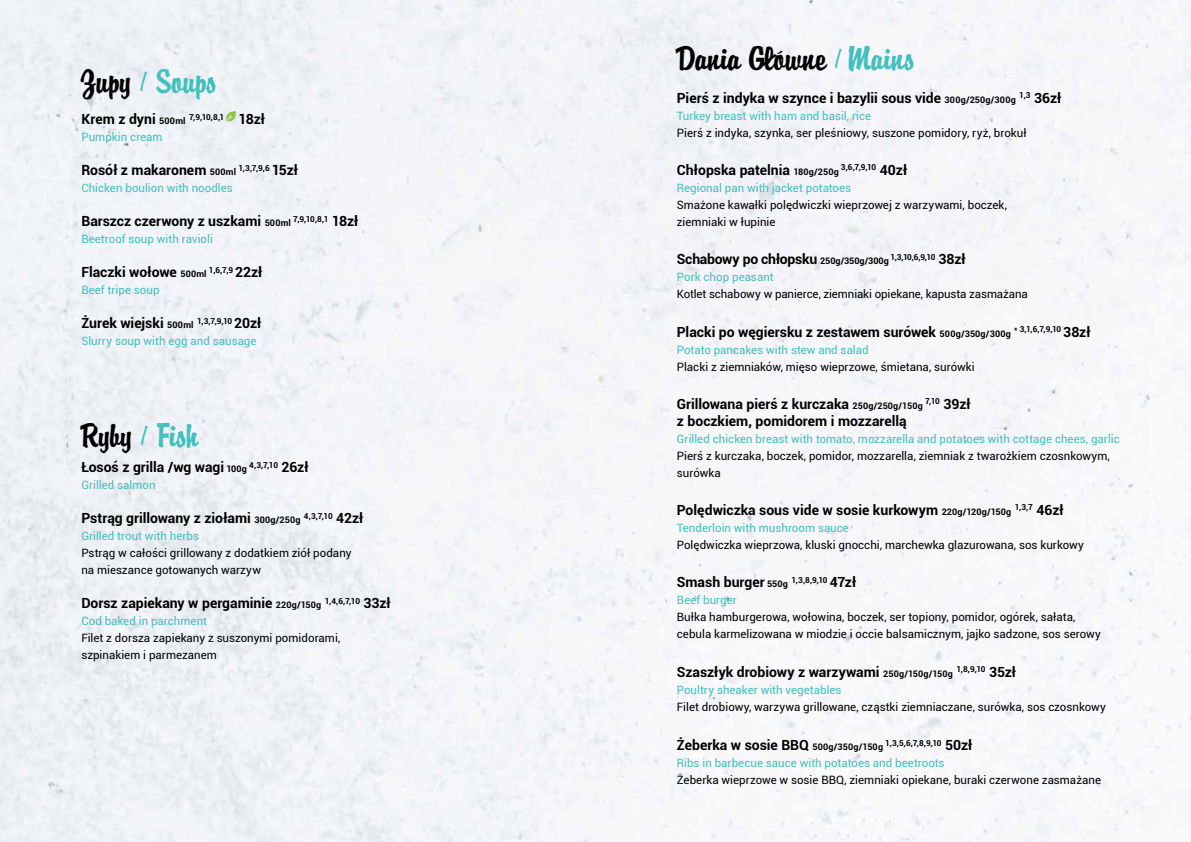
<style>
.page{position:relative;width:1191px;height:842px;background:#fff}
.page>*{position:absolute;margin:0;border:0;box-sizing:border-box;transform-origin:0 0}
.t1{font:30px "Brody";letter-spacing:-.005em;color:#41c0be}
.t2{font:30px "Brody";letter-spacing:.005em;color:#000}
.t3{font:700 14px "Roboto";color:#000}
.t4{font:700 14px "Roboto";letter-spacing:-.02em;color:#000}
.t5{font:11.5px/17px "Roboto";color:#000}
.t6{font:11.5px "Roboto";color:#41c0be}
.t7{font:700 8.2px "Roboto";letter-spacing:-.03em;color:#000}
.s1{color:#000}
.s2{font-size:9px}
.s3{font-size:14px}
.s4{color:#41c0be}
</style>
<div class="page">
<svg style="left:226px;top:111px;width:11px;height:11px"></svg>
<svg style="left:761px;top:54px;width:15px;height:12px"></svg>
<h1 class="t1" style="left:81px;top:63px;width:137px"><span class="s1">Zupy</span> / Soups</h1>
<p class="t3" style="left:81px;top:109px;width:106px">Krem z dyni <span class="s2">500ml</span></p>
<p class="t7" style="left:189px;top:111px;width:77px">7,9,10,8,1 <span class="s3">18zł</span></p>
<p class="t6" style="left:81px;top:129px;width:83px">Pumpkin cream</p>
<p class="t3" style="left:81px;top:160px;width:156px">Rosół z makaronem <span class="s2">500ml</span></p>
<p class="t7" style="left:238px;top:162px;width:61px">1,3,7,9,6 <span class="s3">15zł</span></p>
<p class="t6" style="left:81px;top:180px;width:153px">Chicken boulion with noodles</p>
<p class="t3" style="left:81px;top:211px;width:211px">Barszcz czerwony z uszkami <span class="s2">500ml</span></p>
<p class="t7" style="left:293px;top:213px;width:66px">7,9,10,8,1 <span class="s3">18zł</span></p>
<p class="t6" style="left:81px;top:231px;width:133px">Beetroof soup with ravioli</p>
<p class="t3" style="left:81px;top:262px;width:127px">Flaczki wołowe <span class="s2">500ml</span></p>
<p class="t7" style="left:209px;top:264px;width:55px">1,6,7,9 <span class="s3">22zł</span></p>
<p class="t6" style="left:81px;top:282px;width:80px">Beef tripe soup</p>
<p class="t3" style="left:81px;top:313px;width:114px">Żurek wiejski <span class="s2">500ml</span></p>
<p class="t7" style="left:197px;top:315px;width:66px">1,3,7,9,10 <span class="s3">20zł</span></p>
<p class="t6" style="left:81px;top:333px;width:177px">Slurry soup with egg and sausage</p>
<h1 class="t1" style="left:81px;top:417px;width:118px"><span class="s1">Ryby</span> / Fish</h1>
<p class="t3" style="left:81px;top:457px;width:167px">Łosoś z grilla /wg wagi <span class="s2">100g</span></p>
<p class="t7" style="left:249px;top:459px;width:61px">4,3,7,10 <span class="s3">26zł</span></p>
<p class="t6" style="left:81px;top:477px;width:76px">Grilled salmon</p>
<p class="t3" style="left:81px;top:508px;width:221px">Pstrąg grillowany z ziołami <span class="s2">300g/250g</span></p>
<p class="t7" style="left:304px;top:510px;width:61px">4,3,7,10 <span class="s3">42zł</span></p>
<p class="t6" style="left:81px;top:528px;width:119px">Grilled trout with herbs</p>
<p class="t5" style="left:81px;top:544px;width:272px">Pstrąg w całości grillowany z dodatkiem ziół podany na mieszance gotowanych warzyw</p>
<p class="t3" style="left:81px;top:593px;width:241px">Dorsz zapiekany w pergaminie <span class="s2">220g/150g</span></p>
<p class="t7" style="left:325px;top:595px;width:67px">1,4,6,7,10 <span class="s3">33zł</span></p>
<p class="t6" style="left:81px;top:613px;width:127px">Cod baked in parchment</p>
<p class="t5" style="left:81px;top:629px;width:260px">Filet z dorsza zapiekany z suszonymi pomidorami, szpinakiem i parmezanem</p>
<h1 class="t2" style="left:677px;top:40px;width:240px">Dania Glówne <span class="s4">/ Mains</span></h1>
<p class="t3" style="left:677px;top:88px;width:386px">Pierś z indyka w szynce i bazylii sous vide <span class="s2">300g/250g/300g</span> <sup>1,3</sup> 36zł</p>
<p class="t6" style="left:677px;top:108px;width:196px">Turkey breast with ham and basil, rice</p>
<p class="t5" style="left:677px;top:124px;width:351px">Pierś z indyka, szynka, ser pleśniowy, suszone pomidory, ryż, brokuł</p>
<p class="t3" style="left:677px;top:160px;width:163px">Chłopska patelnia <span class="s2">180g/250g</span></p>
<p class="t7" style="left:841px;top:162px;width:68px">3,6,7,9,10 <span class="s3">40zł</span></p>
<p class="t6" style="left:677px;top:180px;width:176px">Regional pan with jacket potatoes</p>
<p class="t5" style="left:677px;top:196px;width:332px">Smażone kawałki polędwiczki wieprzowej z warzywami, boczek, ziemniaki w łupinie</p>
<p class="t4" style="left:677px;top:249px;width:213px">Schabowy po chłopsku <span class="s2">250g/350g/300g</span></p>
<p class="t7" style="left:890px;top:251px;width:77px">1,3,10,6,9,10 <span class="s3">38zł</span></p>
<p class="t6" style="left:677px;top:269px;width:98px">Pork chop peasant</p>
<p class="t5" style="left:677px;top:285px;width:352px">Kotlet schabowy w panierce, ziemniaki opiekane, kapusta zasmażana</p>
<p class="t3" style="left:677px;top:322px;width:335px">Placki po węgiersku z zestawem surówek <span class="s2">500g/350g/300g</span></p>
<p class="t7" style="left:1014px;top:323px;width:78px">* 3,1,6,7,9,10 <span class="s3">38zł</span></p>
<p class="t6" style="left:677px;top:341px;width:193px">Potato pancakes with stew and salad</p>
<p class="t5" style="left:677px;top:358px;width:299px">Placki z ziemniaków, mięso wieprzowe, śmietana, surówki</p>
<p class="t3" style="left:677px;top:394px;width:247px">Grillowana pierś z kurczaka <span class="s2">250g/250g/150g</span></p>
<p class="t7" style="left:925px;top:395px;width:47px">7,10 <span class="s3">39zł</span></p>
<p class="t3" style="left:677px;top:411px;width:231px">z boczkiem, pomidorem i mozzarellą</p>
<p class="t6" style="left:677px;top:431px;width:444px">Grilled chicken breast with tomato, mozzarella and potatoes with cottage chees, garlic</p>
<p class="t5" style="left:677px;top:447px;width:434px">Pierś z kurczaka, boczek, pomidor, mozzarella, ziemniak z twarożkiem czosnkowym, surówka</p>
<p class="t3" style="left:677px;top:500px;width:336px">Polędwiczka sous vide w sosie kurkowym <span class="s2">220g/120g/150g</span></p>
<p class="t7" style="left:1014px;top:502px;width:50px">1,3,7 <span class="s3">46zł</span></p>
<p class="t6" style="left:677px;top:520px;width:174px">Tenderloin with mushroom sauce</p>
<p class="t5" style="left:677px;top:536px;width:408px">Polędwiczka wieprzowa, kluski gnocchi, marchewka glazurowana, sos kurkowy</p>
<p class="t3" style="left:677px;top:572px;width:113px">Smash burger <span class="s2">550g</span></p>
<p class="t7" style="left:791px;top:574px;width:66px">1,3,8,9,10 <span class="s3">47zł</span></p>
<p class="t6" style="left:677px;top:592px;width:62px">Beef burger</p>
<p class="t5" style="left:677px;top:608px;width:426px">Bułka hamburgerowa, wołowina, boczek, ser topiony, pomidor, ogórek, sałata, cebula karmelizowana w miodzie i occie balsamicznym, jajko sadzone, sos serowy</p>
<p class="t3" style="left:677px;top:662px;width:277px">Szaszłyk drobiowy z warzywami <span class="s2">250g/150g/150g</span></p>
<p class="t7" style="left:956px;top:663px;width:61px">1,8,9,10 <span class="s3">35zł</span></p>
<p class="t6" style="left:677px;top:681px;width:166px">Poultry sheaker with vegetables</p>
<p class="t5" style="left:677px;top:698px;width:430px">Filet drobiowy, warzywa grillowane, cząstki ziemniaczane, surówka, sos czosnkowy</p>
<p class="t3" style="left:677px;top:735px;width:208px">Żeberka w sosie BBQ <span class="s2">500g/350g/150g</span></p>
<p class="t7" style="left:885px;top:737px;width:88px">1,3,5,6,7,8,9,10 <span class="s3">50zł</span></p>
<p class="t6" style="left:677px;top:755px;width:269px">Ribs in barbecue sauce with potatoes and beetroots</p>
<p class="t5" style="left:677px;top:771px;width:426px">Żeberka wieprzowe w sosie BBQ, ziemniaki opiekane, buraki czerwone zasmażane</p>
</div>
